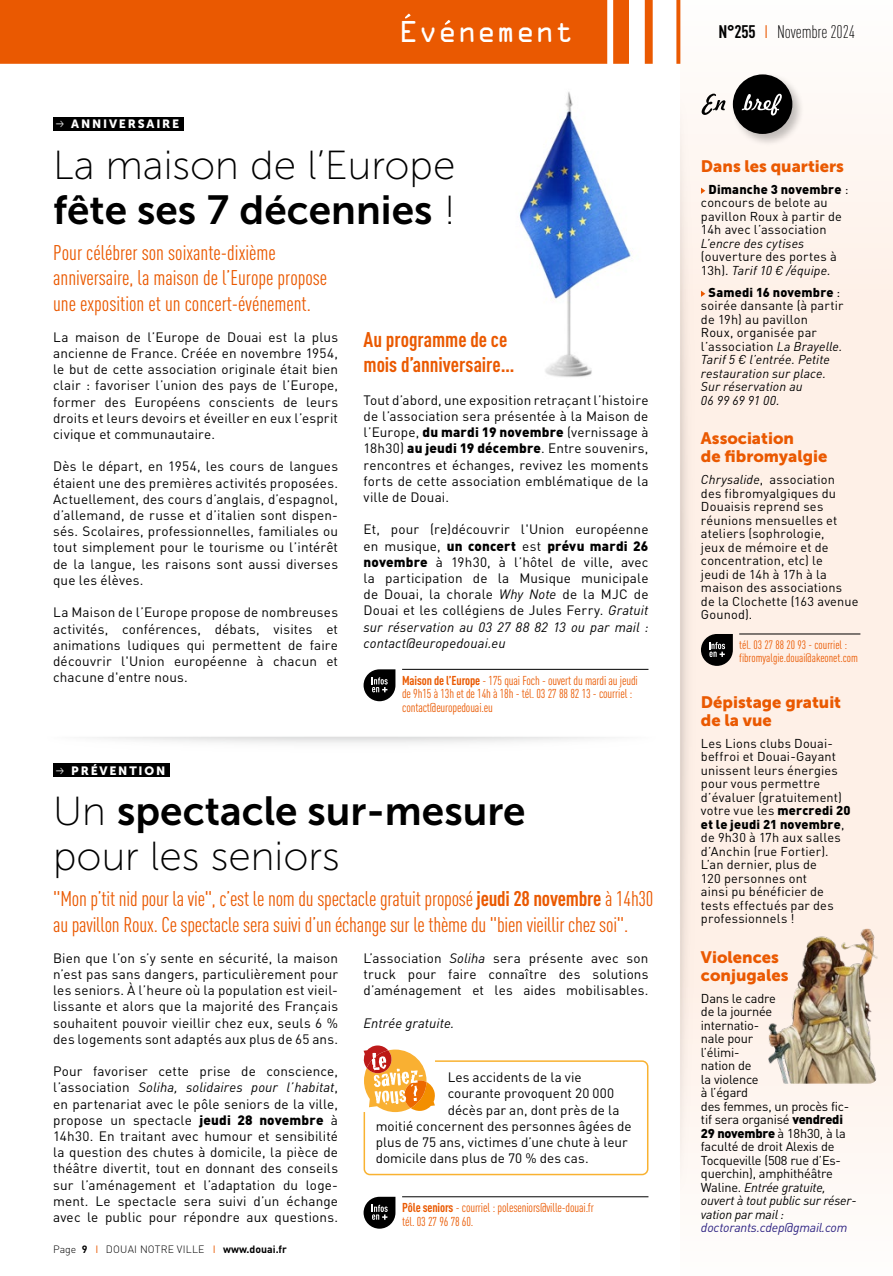
<style>
.page{position:relative;width:893px;height:1276px;background:#fff}
.page>*{position:absolute;margin:0;border:0;box-sizing:border-box;transform-origin:0 0}
.t1{font:40.5px "Museo Sans 700";color:#000}
.t2{font:40.5px "Museo Sans 100";color:#000}
.t3{font:27px "OCRA Alternate";color:#fff}
.t4{font:condensed 21px/25.5px "DIN Pro";letter-spacing:-.01em;color:#ea5901}
.t5{font:700 condensed 21px/25.2px "DIN Pro";color:#ea5901}
.t6{font:300 condensed 18px "DIN Pro";letter-spacing:-.01em;color:#000}
.t7{font:16.5px/18px "Museo Sans 900";color:#ea5901}
.t8{font:13.5px/16.2px "DIN Pro";letter-spacing:.01em;color:#000;text-align:justify}
.t9{font:italic 13.5px "DIN Pro";letter-spacing:.005em;color:#000}
.t10{font:12.75px/13.5px "DIN Pro";letter-spacing:.01em;color:#000}
.t11{font:12.75px/13.5px "DIN Pro";letter-spacing:-.015em;color:#000}
.t12{font:italic 12.75px/13.5px "DIN Pro";letter-spacing:.01em;color:#000}
.t13{font:condensed 12.75px/13.5px "DIN Pro";letter-spacing:-.01em;color:#ea5901}
.t14{font:italic 12.75px "DIN Pro";letter-spacing:-.015em;color:#2e2382}
.t15{font:condensed 12px/12.8px "DIN Pro";color:#ea5901}
.t16{font:12px "Museo Sans 900";letter-spacing:.15em;color:#fff}
.t17{font:300 10.5px "DIN Pro";letter-spacing:.02em;color:#000}
.s1{font-family:"Museo Sans 100"}
.s2{font-weight:900}
.s3{font-style:italic}
.s4{font-weight:700}
.s5{font-weight:400;color:#ea5901}
.s6{font-weight:900;font-style:normal}
.s7{font-style:normal}
</style>
<div class="page">
<svg style="left:680px;top:0;width:213px;height:1169px;fill:#fef0e7"></svg>
<img style="left:680px;top:91px;width:24px;height:1093px">
<svg style="left:0;top:0;width:680px;height:64px;background:#eb6514"></svg>
<div style="left:730px;top:72px;width:75px;height:74px;background:#000;opacity:.25"></div>
<div style="left:733px;top:74px;width:59px;height:60px;background:#000;border-radius:50%"></div>
<svg style="left:742px;top:94px;width:40px;height:21px"></svg>
<svg style="left:702px;top:94px;width:23px;height:21px"></svg>
<img style="left:519px;top:92px;width:113px;height:285px">
<div style="left:53px;top:117px;width:131px;height:13px;background:#000"></div>
<div style="left:53px;top:763px;width:117px;height:13px;background:#000"></div>
<hr style="left:402px;top:669px;width:246px;height:1px;background:#000">
<svg style="left:364px;top:669px;width:31px;height:32px"></svg>
<div style="left:364px;top:1060px;width:284px;height:115px;border:2px solid #f9b231;border-radius:6px"></div>
<svg style="left:364px;top:1045px;width:71px;height:67px"></svg>
<hr style="left:402px;top:1196px;width:246px;height:1px;background:#000">
<svg style="left:364px;top:1196px;width:31px;height:32px"></svg>
<svg style="left:701px;top:188px;width:4px;height:6px"></svg>
<svg style="left:701px;top:291px;width:4px;height:6px"></svg>
<hr style="left:739px;top:634px;width:121px;height:1px;background:#000">
<svg style="left:701px;top:634px;width:32px;height:32px"></svg>
<img style="left:768px;top:928px;width:110px;height:155px">
<p class="t16" style="left:71px;top:117px;width:110px">ANNIVERSAIRE</p>
<h2 class="t3" style="left:399px;top:20px;width:176px">Evenement</h2>
<h1 class="t2" style="left:53px;top:143px;width:404px">La maison de l’Europe</h1>
<h1 class="t1" style="left:53px;top:187px;width:404px">fête ses 7 décennies <span class="s1">!</span></h1>
<h3 class="t4" style="left:53px;top:238px;width:276px">Pour célébrer son soixante-dixième anniversaire, la maison de l’Europe propose une exposition et un concert-événement.</h3>
<p class="t8" style="left:53px;top:327px;width:286px">La maison de l’Europe de Douai est la plus ancienne de France. Créée en novembre 1954, le but de cette association originale était bien clair : favoriser l’union des pays de l’Europe, former des Européens conscients de leurs droits et leurs devoirs et éveiller en eux l’esprit civique et communautaire.</p>
<p class="t8" style="left:53px;top:457px;width:286px">Dès le départ, en 1954, les cours de langues étaient une des premières activités proposées.<br>Actuellement, des cours d’anglais, d’espagnol, d’allemand, de russe et d’italien sont dispen&shy;sés. Scolaires, professionnelles, familiales ou tout simplement pour le tourisme ou l’intérêt de la langue, les raisons sont aussi diverses que les élèves.</p>
<p class="t8" style="left:53px;top:603px;width:286px">La Maison de l’Europe propose de nombreuses activités, conférences, débats, visites et animations ludiques qui permettent de faire découvrir l'Union européenne à chacun et chacune d'entre nous.</p>
<p class="t16" style="left:71px;top:763px;width:96px">PRÉVENTION</p>
<h3 class="t5" style="left:364px;top:325px;width:152px">Au programme de ce mois d’anniversaire…</h3>
<p class="t8" style="left:364px;top:390px;width:286px">Tout d’abord, une exposition retraçant l’histoire de l’association sera présentée à la Maison de l’Europe, <span class="s2">du mardi 19 novembre</span> (vernissage à 18h30) <span class="s2">au jeudi 19 décembre</span>. Entre souvenirs, rencontres et échanges, revivez les moments forts de cette association emblématique de la ville de Douai.</p>
<p class="t8" style="left:364px;top:520px;width:286px">Et, pour (re)découvrir l'Union européenne en musique, <span class="s2">un concert</span> est <span class="s2">prévu mardi 26 novembre</span> à 19h30, à l’hôtel de ville, avec la participation de la Musique municipale de Douai, la chorale <span class="s3">Why Note</span> de la MJC de Douai et les collégiens de Jules Ferry. <span class="s3">Gratuit sur réservation au 03 27 88 82 13 ou par mail : contact@europedouai.eu</span></p>
<p class="t13" style="left:402px;top:672px;width:237px"><span class="s4">Maison de l’Europe</span> - 175 quai Foch - ouvert du mardi au jeudi de 9h15 à 13h et de 14h à 18h - tél. 03 27 88 82 13 - courriel : contact@europedouai.eu</p>
<h1 class="t1" style="left:53px;top:788px;width:474px"><span class="s1">Un</span> spectacle sur-mesure</h1>
<h1 class="t2" style="left:53px;top:835px;width:288px">pour les seniors</h1>
<h3 class="t4" style="left:53px;top:884px;width:602px">"Mon p’tit nid pour la vie", c’est le nom du spectacle gratuit proposé <span class="s4">jeudi 28 novembre</span> à 14h30 au pavillon Roux. Ce spectacle sera suivi d’un échange sur le thème du "bien vieillir chez soi".</h3>
<p class="t8" style="left:53px;top:948px;width:286px">Bien que l’on s’y sente en sécurité, la maison n’est pas sans dangers, particulièrement pour les seniors. À l’heure où la population est vieil&shy;lissante et alors que la majorité des Français souhaitent pouvoir vieillir chez eux, seuls 6 % des logements sont adaptés aux plus de 65 ans.</p>
<p class="t8" style="left:53px;top:1062px;width:286px">Pour favoriser cette prise de conscience, l’association <span class="s3">Soliha, solidaires pour l’habitat</span>, en partenariat avec le pôle seniors de la ville, propose un spectacle <span class="s2">jeudi 28 novembre</span> à 14h30. En traitant avec humour et sensibilité la question des chutes à domicile, la pièce de théâtre divertit, tout en donnant des conseils sur l’aménagement et l’adaptation du loge&shy;ment. Le spectacle sera suivi d’un échange avec le public pour répondre aux questions.</p>
<p class="t17" style="left:53px;top:1241px;width:235px">Page <span class="s4">9</span> <span class="s5">I</span> DOUAI NOTRE VILLE <span class="s5">I</span> <span class="s4">www.douai.fr</span></p>
<p class="t8" style="left:364px;top:948px;width:286px">L’association <span class="s3">Soliha</span> sera présente avec son truck pour faire connaître des solutions d’aménagement et les aides mobilisables.</p>
<p class="t9" style="left:364px;top:1012px;width:92px">Entrée gratuite.</p>
<p class="t8" style="left:448px;top:1067px;width:136px">Les accidents de la vie</p>
<p class="t8" style="left:448px;top:1084px;width:168px">courante provoquent 20 000</p>
<p class="t8" style="left:448px;top:1100px;width:173px">décès par an, dont près de la</p>
<p class="t8" style="left:376px;top:1116px;width:258px">moitié concernent des personnes âgées de</p>
<p class="t8" style="left:376px;top:1132px;width:254px">plus de 75 ans, victimes d’une chute à leur</p>
<p class="t8" style="left:376px;top:1148px;width:214px">domicile dans plus de 70 % des cas.</p>
<p class="t13" style="left:402px;top:1200px;width:193px"><span class="s4">Pôle seniors</span> - courriel : poleseniors@ville-douai.fr tél. 03 27 96 78 60.</p>
<h3 class="t6" style="left:718px;top:19px;width:138px"><span class="s4">N°255</span> <span class="s5">I</span> Novembre 2024</h3>
<p class="t7" style="left:701px;top:157px;width:144px">Dans les quartiers</p>
<p class="t10" style="left:701px;top:181px;width:149px;text-indent:8px"><span class="s2">Dimanche 3 novembre</span> : concours de belote au pavillon Roux à partir de<br>14h avec l’association</p>
<p class="t12" style="left:701px;top:235px;width:105px">L’encre des cytises</p>
<p class="t10" style="left:701px;top:249px;width:137px">(ouverture des portes à<br>13h). <span class="s3">Tarif 10 € /équipe.</span></p>
<p class="t12" style="left:701px;top:284px;width:144px;text-indent:8px"><span class="s6">Samedi 16 novembre</span> <span class="s7">: soirée dansante (à partir de 19h) au pavillon<br>Roux, organisée par l’association</span> La Brayelle.<br>Tarif 5 € l’entrée. Petite restauration sur place.<br>Sur réservation au<br>06 99 69 91 00.</p>
<p class="t7" style="left:701px;top:429px;width:128px">Association<br>de fibromyalgie</p>
<p class="t10" style="left:701px;top:471px;width:159px"><span class="s3">Chrysalide</span>, association des fibromyalgiques du<br>Douaisis reprend ses réunions mensuelles et ateliers (sophrologie,<br>jeux de mémoire et de concentration, etc) le<br>jeudi de 14h à 17h à la maison des associations de la Clochette (163 avenue<br>Gounod).</p>
<p class="t15" style="left:739px;top:637px;width:120px">tél. 03 27 88 20 93 - courriel : fibromyalgie.douai@akeonet.com</p>
<p class="t7" style="left:701px;top:693px;width:142px">Dépistage gratuit de la vue</p>
<p class="t10" style="left:701px;top:735px;width:151px">Les Lions clubs Douai&shy;beffroi et Douai-Gayant unissent leurs énergies pour vous permettre d’évaluer (gratuitement) votre vue les <span class="s2">mercredi 20 et le jeudi 21 novembre</span>, de 9h30 à 17h aux salles d’Anchin (rue Fortier).<br>L’an dernier, plus de<br>120 personnes ont<br>ainsi pu bénéficier de tests effectués par des professionnels !</p>
<p class="t7" style="left:701px;top:947px;width:89px">Violences conjugales</p>
<p class="t11" style="left:701px;top:990px;width:157px">Dans le cadre<br>de la journée<br>internatio-<br>nale pour<br>l’élimi-<br>nation de<br>la violence<br>à l’égard<br>des femmes, un procès fic&shy;tif sera organisé <span class="s2">vendredi<br>29 novembre</span> à 18h30, à la faculté de droit Alexis de<br>Tocqueville (508 rue d’Es&shy;querchin), amphithéâtre<br>Waline. <span class="s3">Entrée gratuite, ouvert à tout public sur réser&shy;vation par mail :</span></p>
<p class="t14" style="left:701px;top:1217px;width:148px">doctorants.cdep@gmail.com</p>
</div>
